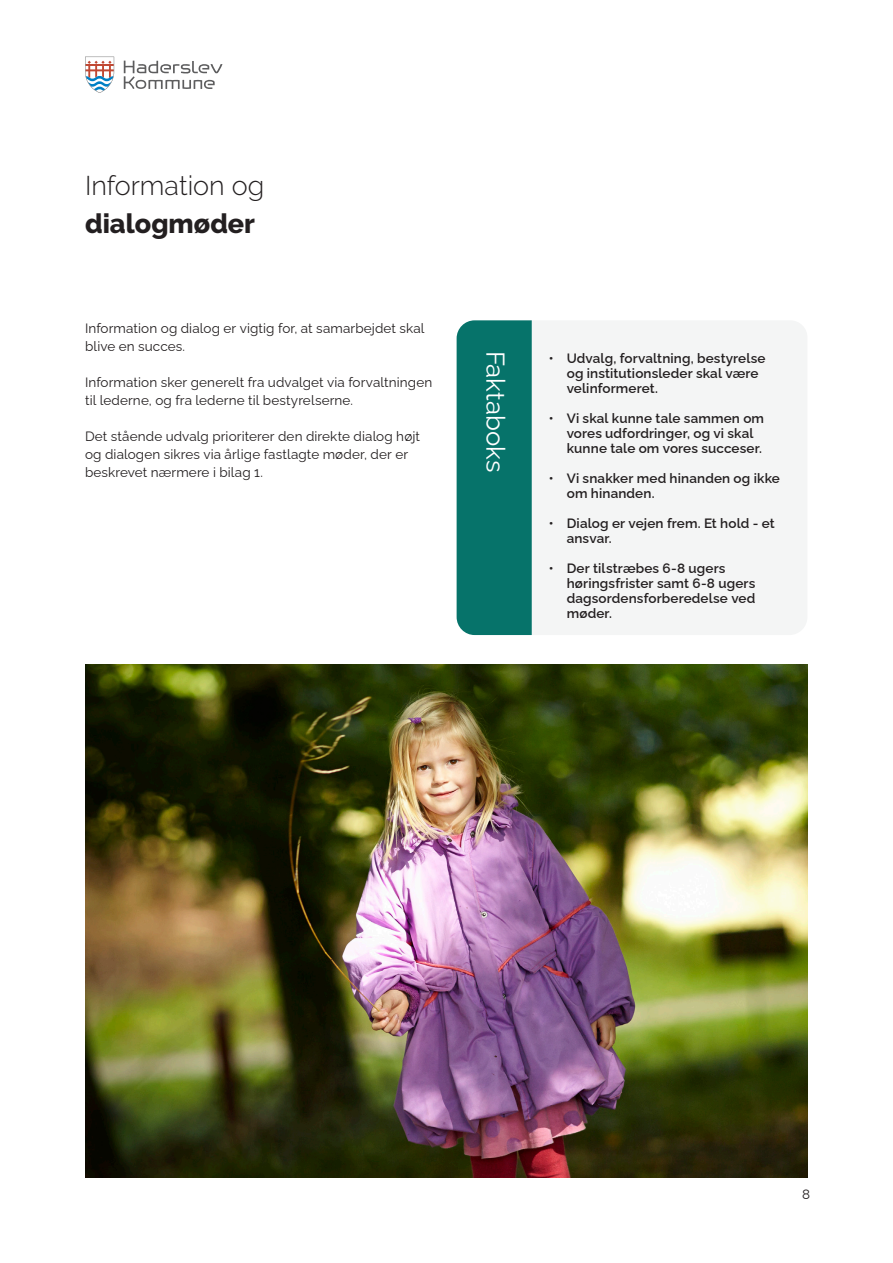
<style>
.page{position:relative;width:893px;height:1263px;background:#fff}
.page>*{position:absolute;margin:0;border:0;box-sizing:border-box;transform-origin:0 0}
.t1{font:300 27px "Raleway";color:#231f20}
.t2{font:800 27px "Raleway";color:#231f20}
.t3{font:25.8px "Raleway";color:#fff}
.t4{font:600 13.5px/15px "Raleway";letter-spacing:.01em;color:#231f20}
.t5{font:13.5px/18px "Raleway";letter-spacing:.01em;color:#231f20}
</style>
<div class="page">
<svg style="left:124px;top:61px;width:98px;height:28px"></svg>
<svg style="left:85px;top:57px;width:29px;height:36px"></svg>
<div style="left:532px;top:321px;width:275px;height:314px;background:#f4f5f5"></div>
<div style="left:457px;top:320px;width:75px;height:315px;background:#06736a"></div>
<img style="left:85px;top:665px;width:723px;height:513px">
<h1 class="t1" style="left:85px;top:170px;width:181px">Information og</h1>
<h1 class="t2" style="left:85px;top:208px;width:172px">dialogmøder</h1>
<p class="t5" style="left:85px;top:318px;width:341px">Information og dialog er vigtig for, at samarbejdet skal blive en succes.</p>
<p class="t5" style="left:85px;top:372px;width:349px">Information sker generelt fra udvalget via forvaltningen til lederne, og fra lederne til bestyrelserne.</p>
<p class="t5" style="left:85px;top:426px;width:337px">Det stående udvalg prioriterer den direkte dialog højt og dialogen sikres via årlige fastlagte møder, der er beskrevet nærmere i bilag 1.</p>
<h2 class="t3" style="left:516px;top:351px;width:123px;rotate:90deg">Faktaboks</h2>
<p class="t4" style="left:567px;top:349px;width:200px;text-indent:-18px">• Udvalg, forvaltning, bestyrelse og institutionsleder skal være velinformeret.</p>
<p class="t4" style="left:567px;top:409px;width:199px;text-indent:-18px">• Vi skal kunne tale sammen om vores udfordringer, og vi skal kunne tale om vores succeser.</p>
<p class="t4" style="left:567px;top:469px;width:215px;text-indent:-18px">• Vi snakker med hinanden og ikke om hinanden.</p>
<p class="t4" style="left:567px;top:514px;width:210px;text-indent:-18px">• Dialog er vejen frem. Et hold - et ansvar.</p>
<p class="t4" style="left:567px;top:559px;width:190px;text-indent:-18px">• Der tilstræbes 6-8 ugers høringsfrister samt 6-8 ugers dagsordensforberedelse ved møder.</p>
<p class="t5" style="left:802px;top:1184px;width:10px">8</p>
</div>
